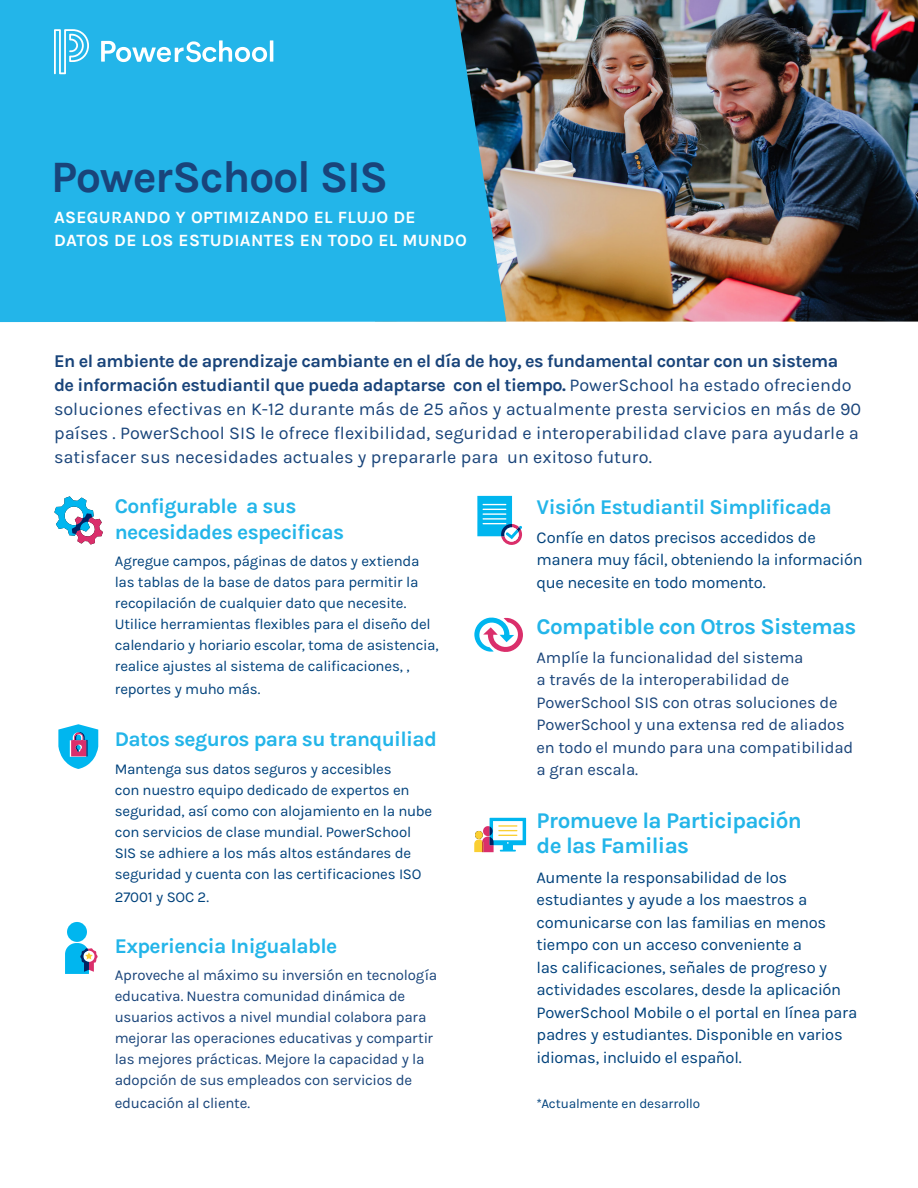
<style>
.page{position:relative;width:918px;height:1188px;background:#fff}
.page>*{position:absolute;margin:0;border:0;box-sizing:border-box;transform-origin:0 0}
.t1{font:700 45px "Karla";letter-spacing:-.03em;color:#19447a}
.t2{font:700 22.5px/25.5px "Karla";letter-spacing:-.03em;color:#23b5e9}
.t3{font:700 21px/25.5px "Karla";letter-spacing:-.03em;color:#23b5e9}
.t4{font:18px/24px "Karla";color:#19447a}
.t5{font:700 17.25px/22.5px "Karla";letter-spacing:.02em;color:#fff}
.t6{font:16.5px/22.5px "Karla";letter-spacing:-.02em;color:#00427c}
.t7{font:16.5px/22.5px "Karla";letter-spacing:-.01em;color:#19447a}
.t8{font:15px/21px "Karla";letter-spacing:-.015em;color:#00427c}
.t9{font:15px/21px "Karla";letter-spacing:-.015em;color:#19447a}
.t10{font:13.5px "Karla";letter-spacing:-.01em;color:#00427c}
.s1{font-weight:700}
</style>
<div class="page">
<svg style="left:58px;top:724px;width:40px;height:45px"></svg>
<svg style="left:54px;top:496px;width:49px;height:49px"></svg>
<svg style="left:477px;top:496px;width:45px;height:49px"></svg>
<svg style="left:474px;top:818px;width:52px;height:34px"></svg>
<svg style="left:474px;top:617px;width:49px;height:35px"></svg>
<div style="left:67px;top:922px;width:20px;height:20px;background:#00b6ef;border-radius:50%"></div>
<svg style="left:65px;top:943px;width:33px;height:31px"></svg>
<img style="left:506px;top:0;width:412px;height:322px">
<div style="left:0;top:0;width:506px;height:322px;background:#23b5e9"></div>
<svg style="left:54px;top:29px;width:35px;height:45px"></svg>
<hr style="left:270px;top:40px;width:3px;height:22px;background:#fff">
<svg style="left:101px;top:40px;width:166px;height:22px"></svg>
<h1 class="t1" style="left:51px;top:151px;width:339px">PowerSchool SIS</h1>
<p class="t5" style="left:54px;top:206px;width:414px">ASEGURANDO Y OPTIMIZANDO EL FLUJO DE<br>DATOS DE LOS ESTUDIANTES EN TODO EL MUNDO</p>
<p class="t4" style="left:54px;top:349px;width:809px"><span class="s1">En el ambiente de aprendizaje cambiante en el día de hoy, es fundamental contar con un sistema de información estudiantil que pueda adaptarse con el tiempo.</span> PowerSchool ha estado ofreciendo soluciones efectivas en K-12 durante más de 25 años y actualmente presta servicios en más de 90 países . PowerSchool SIS le ofrece flexibilidad, seguridad e interoperabilidad clave para ayudarle a satisfacer sus necesidades actuales y prepararle para un exitoso futuro.</p>
<h3 class="t3" style="left:537px;top:494px;width:297px">Visión Estudiantil Simplificada</h3>
<p class="t6" style="left:537px;top:526px;width:328px">Confíe en datos precisos accedidos de manera muy fácil, obteniendo la información que necesite en todo momento.</p>
<h2 class="t2" style="left:537px;top:613px;width:321px">Compatible con Otros Sistemas</h2>
<p class="t7" style="left:537px;top:646px;width:318px">Amplíe la funcionalidad del sistema<br>a través de la interoperabilidad de PowerSchool SIS con otras soluciones de PowerSchool y una extensa red de aliados en todo el mundo para una compatibilidad a gran escala.</p>
<h2 class="t2" style="left:537px;top:808px;width:267px">Promueve la Participación de las Familias</h2>
<p class="t6" style="left:537px;top:866px;width:322px">Aumente la responsabilidad de los estudiantes y ayude a los maestros a comunicarse con las familias en menos tiempo con un acceso conveniente a<br>las calificaciones, señales de progreso y actividades escolares, desde la aplicación PowerSchool Mobile o el portal en línea para padres y estudiantes. Disponible en varios idiomas, incluido el español.</p>
<p class="t10" style="left:537px;top:1096px;width:165px">*Actualmente en desarrollo</p>
<h3 class="t3" style="left:115px;top:494px;width:231px">Configurable a sus necesidades especificas</h3>
<p class="t8" style="left:115px;top:551px;width:325px">Agregue campos, páginas de datos y extienda las tablas de la base de datos para permitir la recopilación de cualquier dato que necesite.<br>Utilice herramientas flexibles para el diseño del calendario y horiario escolar, toma de asistencia, realice ajustes al sistema de calificaciones, ,</p>
<p class="t8" style="left:115px;top:679px;width:147px">reportes y muho más.</p>
<h3 class="t3" style="left:115px;top:727px;width:324px">Datos seguros para su tranquiliad</h3>
<p class="t8" style="left:115px;top:759px;width:319px">Mantenga sus datos seguros y accesibles<br>con nuestro equipo dedicado de expertos en seguridad, así como con alojamiento en la nube con servicios de clase mundial. PowerSchool SIS se adhiere a los más altos estándares de seguridad y cuenta con las certificaciones ISO</p>
<p class="t8" style="left:115px;top:886px;width:96px">27001 y SOC 2.</p>
<h3 class="t3" style="left:115px;top:933px;width:224px">Experiencia Inigualable</h3>
<p class="t9" style="left:115px;top:965px;width:324px">Aproveche al máximo su inversión en tecnología educativa. Nuestra comunidad dinámica de usuarios activos a nivel mundial colabora para mejorar las operaciones educativas y compartir las mejores prácticas. Mejore la capacidad y la adopción de sus empleados con servicios de</p>
<p class="t9" style="left:115px;top:1093px;width:137px">educación al cliente.</p>
</div>
